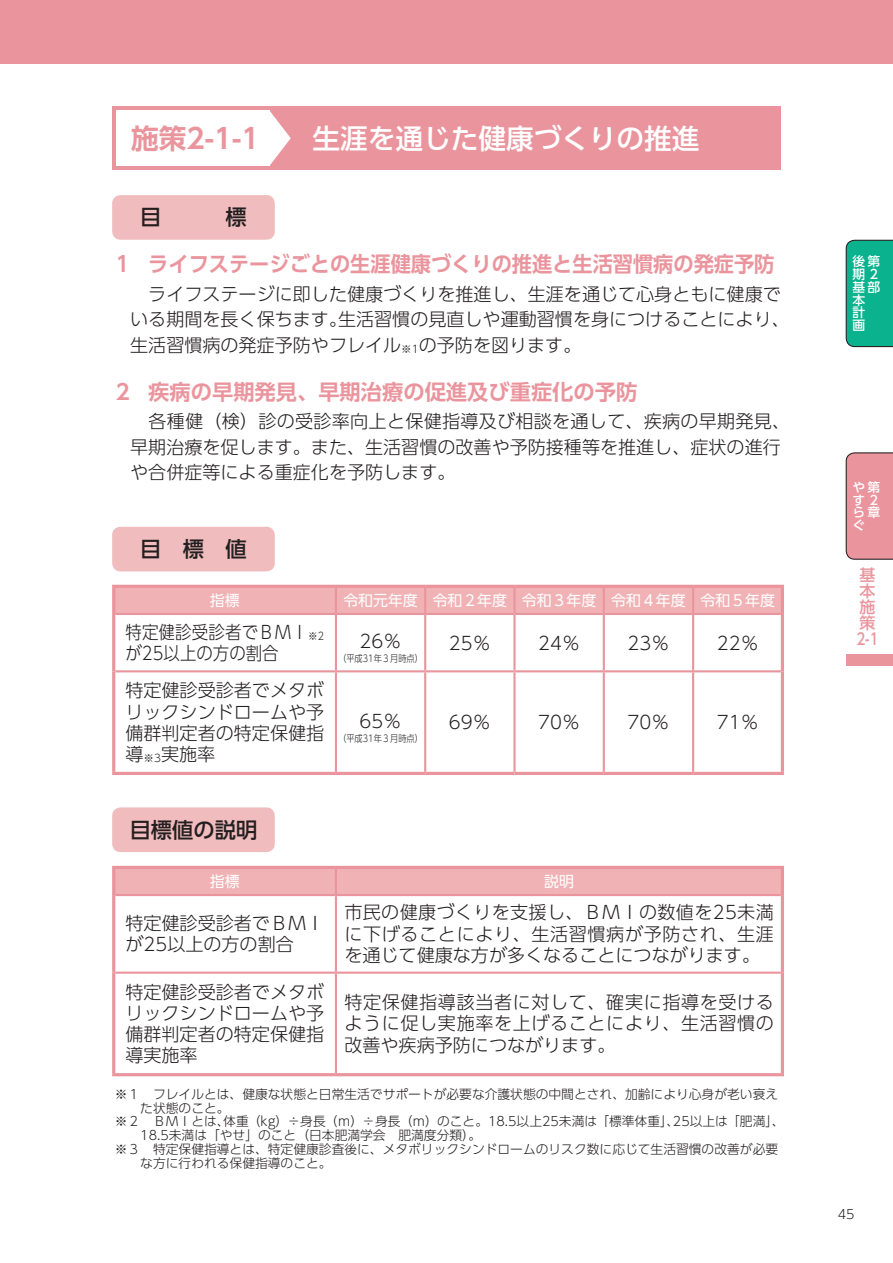
<style>
.page{position:relative;width:893px;height:1263px;background:#fff}
.page>*{position:absolute;margin:0;border:0;box-sizing:border-box;transform-origin:0 0}
.t1{font:500 27.6px "UD Shin Go Pr 6";color:#fff}
.タイトル_施策{font:700 27.6px "UD Shin Go Pr 6 De";color:#ea959d}
.中タイトル{font:700 21.3px "UD Shin Go Pr 6 De";color:#ea959d}
.t2{font:500 21.3px "UD Shin Go Pr 6";color:#231f20}
.表_17Q_ジャスティ{font:300 18px/21.3px "UD Shin Go Pr 6";color:#231f20;text-align:justify}
.本文_1字下{font:300 18px/25.5px "UD Shin Go Pr 6";color:#231f20}
.表_17Q_中央{font:300 18px "UD Shin Go Pr 6";color:#231f20}
.表_17Q_ジャスティ-2{font:300 18px/21.3px "UD Shin Go Pr 6";color:#231f20;scale:.91 1}
.t3{font:500 15.9px/15.9px "UD Shin Go Pr 6";color:#ea959d}
.表_14Q_中央_白{font:14.85px "UD Shin Go Pr 6";color:#fff}
.t4{font:300 12.75px/13.8px "UD Shin Go Pr 6";color:#231f20}
.t5{font:500 12.75px/12.8px "UD Shin Go Pr 6";color:#fff}
.表_17Q_中央-2{font:300 9.6px "UD Shin Go Pr 6";color:#231f20;scale:.86 1}
.s1{font-size:10.5px}
</style>
<div class="page">
<div style="left:0;top:0;width:893px;height:64px;background:#ea959d"></div>
<div style="left:846px;top:452px;width:47px;height:108px;background:#ea959d"></div>
<div style="left:846px;top:240px;width:47px;height:107px;background:#0ab38d"></div>
<div style="left:112px;top:195px;width:163px;height:45px;background:#f1bcbe;border-radius:9px"></div>
<div style="left:112px;top:527px;width:163px;height:44px;background:#f1bcbe;border-radius:9px"></div>
<div style="left:112px;top:807px;width:163px;height:45px;background:#f1bcbe;border-radius:9px"></div>
<div style="left:112px;top:106px;width:669px;height:64px;background:#ea959d"></div>
<div style="left:116px;top:111px;width:153px;height:55px;background:#fff"></div>
<svg style="left:269px;top:111px;width:22px;height:55px"></svg>
<div style="left:846px;top:654px;width:47px;height:12px;background:#ea959d"></div>
<div style="left:115px;top:588px;width:666px;height:25px;background:#f0b2b5"></div>
<svg style="left:115px;top:615px;width:666px;height:157px"></svg>
<hr style="left:112px;top:585px;width:224px;height:3px;background:#ea959d">
<hr style="left:112px;top:588px;width:3px;height:26px;background:#ea959d">
<hr style="left:336px;top:585px;width:89px;height:3px;background:#ea959d">
<hr style="left:425px;top:585px;width:89px;height:3px;background:#ea959d">
<hr style="left:514px;top:585px;width:90px;height:3px;background:#ea959d">
<hr style="left:604px;top:585px;width:89px;height:3px;background:#ea959d">
<hr style="left:693px;top:585px;width:91px;height:3px;background:#ea959d">
<hr style="left:781px;top:588px;width:3px;height:26px;background:#ea959d">
<hr style="left:335px;top:588px;width:2px;height:25px;background:#ea959d">
<hr style="left:424px;top:588px;width:2px;height:25px;background:#ea959d">
<hr style="left:513px;top:588px;width:3px;height:25px;background:#ea959d">
<hr style="left:603px;top:588px;width:2px;height:25px;background:#ea959d">
<hr style="left:692px;top:588px;width:2px;height:25px;background:#ea959d">
<hr style="left:115px;top:613px;width:221px;height:2px;background:#ea959d">
<hr style="left:336px;top:613px;width:89px;height:2px;background:#ea959d">
<hr style="left:425px;top:613px;width:89px;height:2px;background:#ea959d">
<hr style="left:514px;top:613px;width:90px;height:2px;background:#ea959d">
<hr style="left:604px;top:613px;width:89px;height:2px;background:#ea959d">
<hr style="left:693px;top:613px;width:88px;height:2px;background:#ea959d">
<hr style="left:112px;top:614px;width:3px;height:57px;background:#ea959d">
<hr style="left:781px;top:614px;width:3px;height:57px;background:#ea959d">
<hr style="left:112px;top:671px;width:3px;height:101px;background:#ea959d">
<hr style="left:781px;top:671px;width:3px;height:101px;background:#ea959d">
<hr style="left:112px;top:772px;width:224px;height:3px;background:#ea959d">
<hr style="left:336px;top:772px;width:89px;height:3px;background:#ea959d">
<hr style="left:425px;top:772px;width:89px;height:3px;background:#ea959d">
<hr style="left:514px;top:772px;width:90px;height:3px;background:#ea959d">
<hr style="left:604px;top:772px;width:89px;height:3px;background:#ea959d">
<hr style="left:693px;top:772px;width:91px;height:3px;background:#ea959d">
<hr style="left:335px;top:615px;width:2px;height:55px;background:#ea959d">
<hr style="left:424px;top:615px;width:2px;height:55px;background:#ea959d">
<hr style="left:513px;top:615px;width:3px;height:55px;background:#ea959d">
<hr style="left:603px;top:615px;width:2px;height:55px;background:#ea959d">
<hr style="left:692px;top:615px;width:2px;height:55px;background:#ea959d">
<hr style="left:335px;top:672px;width:2px;height:100px;background:#ea959d">
<hr style="left:424px;top:672px;width:2px;height:100px;background:#ea959d">
<hr style="left:513px;top:672px;width:3px;height:100px;background:#ea959d">
<hr style="left:603px;top:672px;width:2px;height:100px;background:#ea959d">
<hr style="left:692px;top:672px;width:2px;height:100px;background:#ea959d">
<hr style="left:115px;top:670px;width:221px;height:2px;background:#ea959d">
<hr style="left:336px;top:670px;width:89px;height:2px;background:#ea959d">
<hr style="left:425px;top:670px;width:89px;height:2px;background:#ea959d">
<hr style="left:514px;top:670px;width:90px;height:2px;background:#ea959d">
<hr style="left:604px;top:670px;width:89px;height:2px;background:#ea959d">
<hr style="left:693px;top:670px;width:88px;height:2px;background:#ea959d">
<div style="left:115px;top:869px;width:666px;height:25px;background:#f0b2b5"></div>
<svg style="left:115px;top:896px;width:666px;height:177px"></svg>
<hr style="left:112px;top:866px;width:224px;height:3px;background:#ea959d">
<hr style="left:112px;top:869px;width:3px;height:26px;background:#ea959d">
<hr style="left:336px;top:866px;width:448px;height:3px;background:#ea959d">
<hr style="left:781px;top:869px;width:3px;height:26px;background:#ea959d">
<hr style="left:335px;top:869px;width:2px;height:25px;background:#ea959d">
<hr style="left:115px;top:894px;width:221px;height:2px;background:#ea959d">
<hr style="left:336px;top:894px;width:445px;height:2px;background:#ea959d">
<hr style="left:112px;top:895px;width:3px;height:78px;background:#ea959d">
<hr style="left:781px;top:895px;width:3px;height:78px;background:#ea959d">
<hr style="left:112px;top:973px;width:3px;height:100px;background:#ea959d">
<hr style="left:781px;top:973px;width:3px;height:100px;background:#ea959d">
<hr style="left:112px;top:1073px;width:224px;height:3px;background:#ea959d">
<hr style="left:336px;top:1073px;width:448px;height:3px;background:#ea959d">
<hr style="left:335px;top:896px;width:2px;height:75px;background:#ea959d">
<hr style="left:335px;top:974px;width:2px;height:99px;background:#ea959d">
<hr style="left:115px;top:971px;width:221px;height:3px;background:#ea959d">
<hr style="left:336px;top:971px;width:445px;height:3px;background:#ea959d">
<p class="タイトル_施策" style="left:131px;top:116px;width:130px">施策2-1-1</p>
<p class="t1" style="left:313px;top:116px;width:388px">生涯を通じた健康づくりの推進</p>
<p class="t2" style="left:140px;top:200px;width:23px">目</p>
<p class="t2" style="left:225px;top:200px;width:23px">標</p>
<p class="中タイトル" style="left:112px;top:247px;width:664px">１ ライフステージごとの生涯健康づくりの推進と生活習慣病の発症予防</p>
<p class="本文_1字下" style="left:130px;top:281px;width:661px">　ライフステージに即した健康づくりを推進し、生涯を通じて心身ともに健康でいる期間を長く保ちます。生活習慣の見直しや運動習慣を身につけることにより、生活習慣病の発症予防やフレイル<span class="s1">※1</span>の予防を図ります。</p>
<p class="中タイトル" style="left:112px;top:374px;width:527px">２ 疾病の早期発見、早期治療の促進及び重症化の予防</p>
<p class="本文_1字下" style="left:130px;top:408px;width:661px">　各種健（検）診の受診率向上と保健指導及び相談を通して、疾病の早期発見、早期治療を促します。また、生活習慣の改善や予防接種等を推進し、症状の進行や合併症等による重症化を予防します。</p>
<p class="t2" style="left:140px;top:532px;width:108px">目標値</p>
<p class="表_14Q_中央_白" style="left:210px;top:588px;width:31px">指標</p>
<p class="表_14Q_中央_白" style="left:343px;top:588px;width:76px">令和元年度</p>
<p class="表_14Q_中央_白" style="left:433px;top:588px;width:76px">令和２年度</p>
<p class="表_14Q_中央_白" style="left:522px;top:588px;width:76px">令和３年度</p>
<p class="表_14Q_中央_白" style="left:611px;top:588px;width:76px">令和４年度</p>
<p class="表_14Q_中央_白" style="left:701px;top:588px;width:76px">令和５年度</p>
<p class="表_17Q_ジャスティ-2" style="left:125px;top:621px;width:220px">特定健診受診者でＢＭＩ<span class="s1">※2</span>が25以上の方の割合</p>
<p class="表_17Q_中央" style="left:360px;top:627px;width:43px">26％</p>
<p class="表_17Q_中央" style="left:449px;top:628px;width:43px">25％</p>
<p class="表_17Q_中央" style="left:538px;top:628px;width:43px">24％</p>
<p class="表_17Q_中央" style="left:627px;top:628px;width:43px">23％</p>
<p class="表_17Q_中央" style="left:717px;top:628px;width:43px">22％</p>
<p class="表_17Q_中央-2" style="left:338px;top:651px;width:100px">（平成31年３月時点）</p>
<p class="表_17Q_ジャスティ" style="left:125px;top:679px;width:200px">特定健診受診者でメタボリックシンドロームや予備群判定者の特定保健指導<span class="s1">※3</span>実施率</p>
<p class="表_17Q_中央" style="left:360px;top:707px;width:43px">65％</p>
<p class="表_17Q_中央-2" style="left:338px;top:730px;width:100px">（平成31年３月時点）</p>
<p class="t2" style="left:130px;top:812px;width:129px">目標値の説明</p>
<p class="表_17Q_中央" style="left:449px;top:708px;width:43px">69％</p>
<p class="表_17Q_中央" style="left:538px;top:708px;width:43px">70％</p>
<p class="表_17Q_中央" style="left:627px;top:708px;width:43px">70％</p>
<p class="表_17Q_中央" style="left:717px;top:708px;width:43px">71％</p>
<p class="表_14Q_中央_白" style="left:210px;top:869px;width:31px">指標</p>
<p class="表_14Q_中央_白" style="left:544px;top:869px;width:31px">説明</p>
<p class="表_17Q_ジャスティ" style="left:125px;top:912px;width:200px">特定健診受診者でＢＭＩが25以上の方の割合</p>
<p class="表_17Q_ジャスティ" style="left:344px;top:901px;width:431px">市民の健康づくりを支援し、ＢＭＩの数値を25未満に下げることにより、生活習慣病が予防され、生涯を通じて健康な方が多くなることにつながります。</p>
<p class="表_17Q_ジャスティ" style="left:125px;top:980px;width:200px">特定健診受診者でメタボリックシンドロームや予備群判定者の特定保健指導実施率</p>
<p class="表_17Q_ジャスティ" style="left:344px;top:991px;width:431px">特定保健指導該当者に対して、確実に指導を受けるように促し実施率を上げることにより、生活習慣の改善や疾病予防につながります。</p>
<p class="t4" style="left:140px;top:1086px;width:639px;text-indent:-26px">※１　フレイルとは、健康な状態と日常生活でサポートが必要な介護状態の中間とされ、加齢により心身が老い衰えた状態のこと。</p>
<p class="t4" style="left:140px;top:1114px;width:646px;text-indent:-26px">※２　ＢＭＩとは、体重（kg）÷身長（ｍ）÷身長（ｍ）のこと。18.5以上25未満は「標準体重」、25以上は「肥満」、<br>18.5未満は「やせ」のこと（日本肥満学会　肥満度分類）。</p>
<p class="t4" style="left:140px;top:1142px;width:639px;text-indent:-26px">※３　特定保健指導とは、特定健康診査後に、メタボリックシンドロームのリスク数に応じて生活習慣の改善が必要な方に行われる保健指導のこと。</p>
<p class="t5" style="left:853px;top:255px;width:29px">後第期２基部本計画</p>
<p class="t5" style="left:853px;top:480px;width:29px">や第す２ら章ぐ</p>
<p class="t3" style="left:856px;top:567px;width:24px">基本施策<br>2-1</p>
<p class="t4" style="left:838px;top:1207px;width:18px">45</p>
</div>
